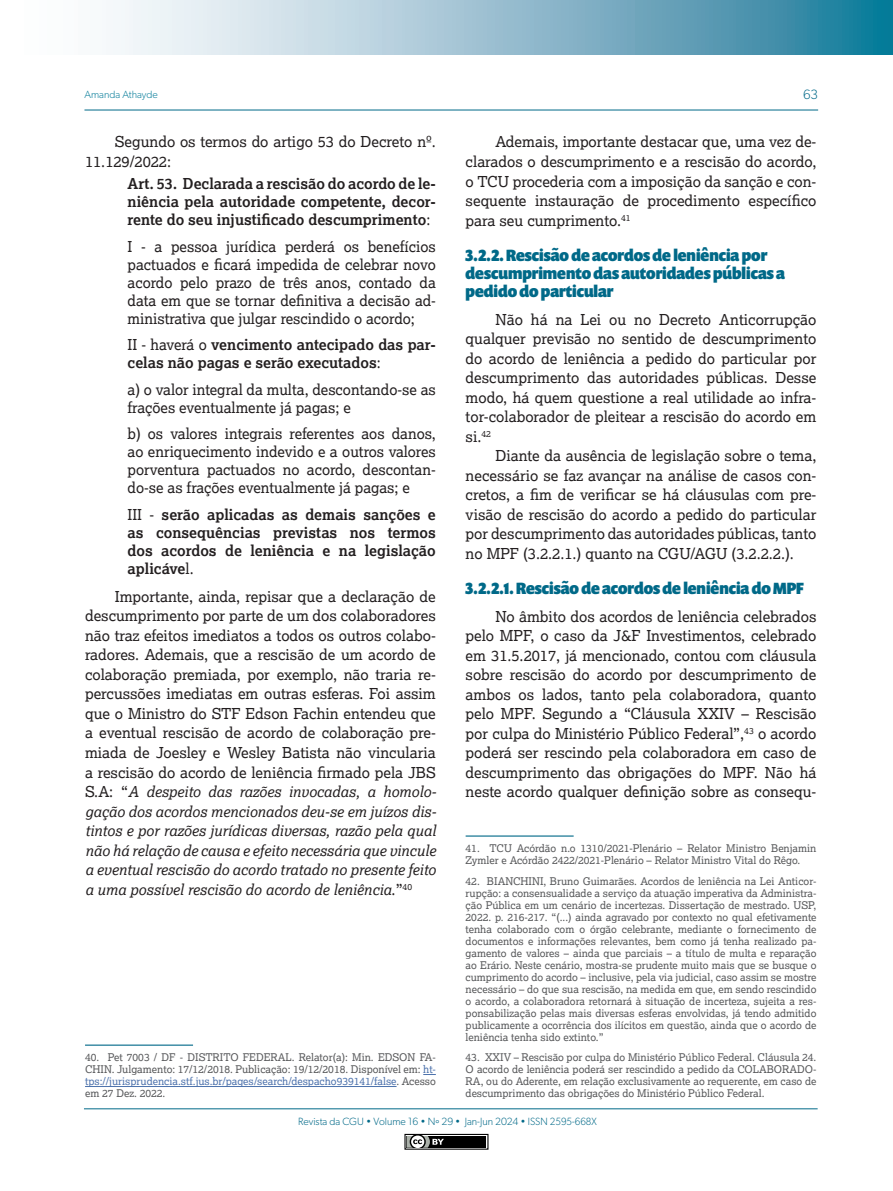
<style>
.page{position:relative;width:893px;height:1191px;background:#fff}
.page>*{position:absolute;margin:0;border:0;box-sizing:border-box;transform-origin:0 0}
.SUBTÍTULO_DUAS_COLUNAS{font:900 16.5px/18px "Prenton RP Cond";color:#006988}
.TEXTO_DUAS_COLUNAS{font:15px/19.5px "Lexia";color:#231f20;text-align:justify}
.TEXTO_DUAS_COLUNAS_-_CITAÇÃO{font:15px/18px "Lexia";color:#231f20;text-align:justify}
.TEXTO_DUAS_COLUNAS_-_CITAÇÃO-2{font:700 15px/18px "Lexia";color:#231f20;text-align:justify}
.t1{font:300 13.5px "Gibson";color:#006988}
.NOTA_DE_RODAPÉ{font:10.5px/12px "Lexia";color:#57585a;text-align:justify}
.t2{font:300 10.5px "Gibson";color:#006988}
.t3{font:300 10.5px "Gibson";color:#087d9a}
.s1{font-weight:400}
.s2{font-style:italic}
.s3{color:#4d72ac}
</style>
<div class="page">
<svg style="left:113px;top:0;width:780px;height:54px"></svg>
<hr style="left:84px;top:110px;width:734px;height:1px;background:#006988">
<hr style="left:84px;top:1108px;width:734px;height:1px;background:#006988">
<div style="left:404px;top:1133px;width:84px;height:16px;border:1px solid #000"></div>
<div style="left:407px;top:1135px;width:79px;height:12px;background:#000"></div>
<svg style="left:407px;top:1135px;width:37px;height:12px"></svg>
<hr style="left:85px;top:1044px;width:108px;height:1px;background:#006988">
<svg style="left:423px;top:1074px;width:13px;height:1px"></svg>
<hr style="left:85px;top:1086px;width:312px;height:1px;background:#4d72ac">
<hr style="left:466px;top:835px;width:108px;height:1px;background:#006988">
<p class="t3" style="left:84px;top:88px;width:75px">Amanda Athayde</p>
<p class="t1" style="left:803px;top:86px;width:16px">63</p>
<p class="TEXTO_DUAS_COLUNAS" style="left:85px;top:132px;width:352px;text-indent:30px">Segundo os termos do artigo 53 do Decreto nº.<br>11.129/2022:</p>
<p class="TEXTO_DUAS_COLUNAS_-_CITAÇÃO-2" style="left:128px;top:174px;width:310px">Art. 53. Declarada a rescisão do acordo de le&shy;niência pela autoridade competente, decor&shy;rente do seu injustificado descumprimento<span class="s1">:</span></p>
<p class="TEXTO_DUAS_COLUNAS_-_CITAÇÃO" style="left:128px;top:237px;width:310px">I - a pessoa jurídica perderá os benefícios pactuados e ficará impedida de celebrar novo acordo pelo prazo de três anos, contado da data em que se tornar definitiva a decisão ad&shy;ministrativa que julgar rescindido o acordo;</p>
<p class="TEXTO_DUAS_COLUNAS_-_CITAÇÃO-2" style="left:128px;top:335px;width:310px"><span class="s1">II - haverá o</span> vencimento antecipado das par&shy;celas não pagas e serão executados<span class="s1">:</span></p>
<p class="TEXTO_DUAS_COLUNAS_-_CITAÇÃO" style="left:128px;top:380px;width:310px">a) o valor integral da multa, descontando-se as frações eventualmente já pagas; e</p>
<p class="TEXTO_DUAS_COLUNAS_-_CITAÇÃO" style="left:128px;top:424px;width:310px">b) os valores integrais referentes aos danos, ao enriquecimento indevido e a outros valores porventura pactuados no acordo, descontan&shy;do-se as frações eventualmente já pagas; e</p>
<p class="TEXTO_DUAS_COLUNAS_-_CITAÇÃO-2" style="left:128px;top:505px;width:310px"><span class="s1">III -</span> serão aplicadas as demais sanções e as consequências previstas nos termos dos acordos de leniência e na legislação aplicáve<span class="s1">l.</span></p>
<p class="TEXTO_DUAS_COLUNAS" style="left:85px;top:586px;width:352px;text-indent:30px">Importante, ainda, repisar que a declaração de descumprimento por parte de um dos colaboradores não traz efeitos imediatos a todos os outros colabo&shy;radores. Ademais, que a rescisão de um acordo de colaboração premiada, por exemplo, não traria re&shy;percussões imediatas em outras esferas. Foi assim que o Ministro do STF Edson Fachin entendeu que a eventual rescisão de acordo de colaboração pre&shy;miada de Joesley e Wesley Batista não vincularia a rescisão do acordo de leniência firmado pela JBS S.A: “<span class="s2">A despeito das razões invocadas, a homolo&shy;gação dos acordos mencionados deu-se em juízos dis&shy;tintos e por razões jurídicas diversas, razão pela qual não há relação de causa e efeito necessária que vincule a eventual rescisão do acordo tratado no presente feito a uma possível rescisão do acordo de leniência</span>.”<sup>40</sup></p>
<p class="NOTA_DE_RODAPÉ" style="left:85px;top:1051px;width:352px">40. Pet 7003 / DF - DISTRITO FEDERAL. Relator(a): Min. EDSON FA-CHIN. Julgamento: 17/12/2018. Publicação: 19/12/2018. Disponível em: <span class="s3">ht&shy;tps://jurisprudencia.stf.jus.br/pages/search/despacho939141/false</span>. Acesso em 27 Dez. 2022.</p>
<p class="TEXTO_DUAS_COLUNAS" style="left:466px;top:132px;width:352px;text-indent:30px">Ademais, importante destacar que, uma vez de&shy;clarados o descumprimento e a rescisão do acordo, o TCU procederia com a imposição da sanção e con&shy;sequente instauração de procedimento específico para seu cumprimento.<sup>41</sup></p>
<p class="SUBTÍTULO_DUAS_COLUNAS" style="left:466px;top:246px;width:321px">3.2.2. Rescisão de acordos de leniência por descumprimento das autoridades públicas a pedido do particular</p>
<p class="TEXTO_DUAS_COLUNAS" style="left:466px;top:309px;width:352px;text-indent:30px">Não há na Lei ou no Decreto Anticorrupção qualquer previsão no sentido de descumprimento do acordo de leniência a pedido do particular por descumprimento das autoridades públicas. Desse modo, há quem questione a real utilidade ao infra&shy;tor-colaborador de pleitear a rescisão do acordo em si.<sup>42</sup></p>
<p class="TEXTO_DUAS_COLUNAS" style="left:466px;top:445px;width:352px;text-indent:30px">Diante da ausência de legislação sobre o tema, necessário se faz avançar na análise de casos con&shy;cretos, a fim de verificar se há cláusulas com pre&shy;visão de rescisão do acordo a pedido do particular por descumprimento das autoridades públicas, tanto no MPF (3.2.2.1.) quanto na CGU/AGU (3.2.2.2.).</p>
<p class="SUBTÍTULO_DUAS_COLUNAS" style="left:466px;top:579px;width:340px">3.2.2.1. Rescisão de acordos de leniência do MPF</p>
<p class="TEXTO_DUAS_COLUNAS" style="left:466px;top:606px;width:352px;text-indent:30px">No âmbito dos acordos de leniência celebrados pelo MPF, o caso da J&amp;F Investimentos, celebrado em 31.5.2017, já mencionado, contou com cláusula sobre rescisão do acordo por descumprimento de ambos os lados, tanto pela colaboradora, quanto pelo MPF. Segundo a “Cláusula XXIV – Rescisão por culpa do Ministério Público Federal”,<sup>43</sup> o acordo poderá ser rescindo pela colaboradora em caso de descumprimento das obrigações do MPF. Não há neste acordo qualquer definição sobre as consequ-</p>
<p class="NOTA_DE_RODAPÉ" style="left:466px;top:842px;width:352px">41. TCU Acórdão n.o 1310/2021-Plenário – Relator Ministro Benjamin<br>Zymler e Acórdão 2422/2021-Plenário – Relator Ministro Vital do Rêgo.</p>
<p class="NOTA_DE_RODAPÉ" style="left:466px;top:874px;width:352px">42. BIANCHINI, Bruno Guimarães. Acordos de leniência na Lei Anticor&shy;rupção: a consensualidade a serviço da atuação imperativa da Administra&shy;ção Pública em um cenário de incertezas. Dissertação de mestrado. USP, 2022. p. 216-217. “(...) ainda agravado por contexto no qual efetivamente tenha colaborado com o órgão celebrante, mediante o fornecimento de documentos e informações relevantes, bem como já tenha realizado pa&shy;gamento de valores – ainda que parciais – a título de multa e reparação ao Erário. Neste cenário, mostra-se prudente muito mais que se busque o cumprimento do acordo – inclusive, pela via judicial, caso assim se mostre necessário – do que sua rescisão, na medida em que, em sendo rescindido o acordo, a colaboradora retornará à situação de incerteza, sujeita a res&shy;ponsabilização pelas mais diversas esferas envolvidas, já tendo admitido publicamente a ocorrência dos ilícitos em questão, ainda que o acordo de leniência tenha sido extinto.”</p>
<p class="NOTA_DE_RODAPÉ" style="left:466px;top:1051px;width:352px">43. XXIV – Rescisão por culpa do Ministério Público Federal. Cláusula 24.<br>O acordo de leniência poderá ser rescindido a pedido da COLABORADO-RA, ou do Aderente, em relação exclusivamente ao requerente, em caso de descumprimento das obrigações do Ministério Público Federal.</p>
<p class="t2" style="left:298px;top:1115px;width:300px">Revista da CGU • Volume 16 • Nº 29 • Jan-Jun 2024 • ISSN 2595-668X</p>
</div>
